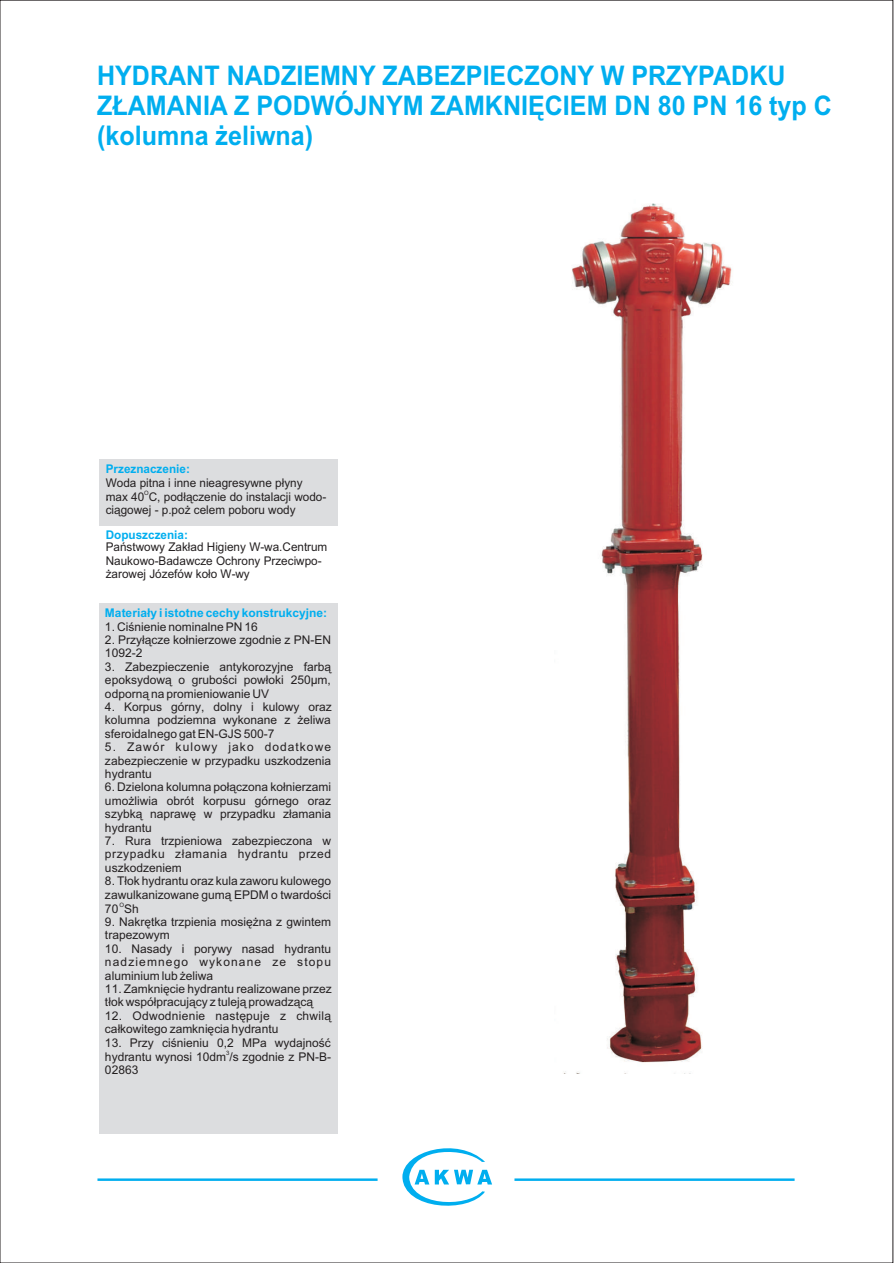
<style>
.page{position:relative;width:894px;height:1263px;background:#fff}
.page>*{position:absolute;margin:0;border:0;box-sizing:border-box;transform-origin:0 0}
.t1{font:700 27px/30.2px "Arial CE";color:#00aeef;scale:.93 1}
.t2{font:12px/13.4px "Arial CE";color:#231f20}
.t3{font:700 12px "Arial CE";color:#00aeef}
.t4{font:6px "Arial CE";color:#231f20}
</style>
<div class="page">
<div style="left:99px;top:604px;width:239px;height:530px;background:#dcdddf"></div>
<hr style="left:514px;top:1178px;width:281px;height:3px;background:#00aeef">
<hr style="left:97px;top:1178px;width:281px;height:3px;background:#00aeef">
<svg style="left:402px;top:1148px;width:90px;height:58px"></svg>
<div style="left:100px;top:460px;width:238px;height:66px;background:#dcdddf"></div>
<img style="left:563px;top:203px;width:169px;height:871px">
<h1 class="t1" style="left:97px;top:63px;width:792px">HYDRANT NADZIEMNY ZABEZPIECZONY W PRZYPADKU<br>Z£AMANIA Z PODWÓJNYM ZAMKNIÊCIEM DN 80 PN 16 typ C (kolumna ¿eliwna)</h1>
<p class="t3" style="left:106px;top:464px;width:86px">Przeznaczenie:</p>
<p class="t2" style="left:106px;top:477px;width:198px">Woda pitna i inne nieagresywne p³yny</p>
<p class="t4" style="left:144px;top:491px;width:6px">O</p>
<p class="t2" style="left:106px;top:491px;width:222px">max 40 C, pod³¹czenie do instalacji wodo&shy;ci¹gowej - p.po¿ celem poboru wody</p>
<p class="t2" style="left:106px;top:490px;width:5px">.</p>
<p class="t3" style="left:106px;top:530px;width:84px">Dopuszczenia:</p>
<p class="t2" style="left:106px;top:541px;width:223px">Pañstwowy Zak³ad Higieny W-wa.Centrum<br>Naukowo-Badawcze Ochrony Przeciwpo-¿arowej Józefów ko³o W-wy</p>
<p class="t3" style="left:105px;top:608px;width:224px">Materia³y i istotne cechy konstrukcyjne:</p>
<p class="t2" style="left:105px;top:621px;width:154px">1. Ciœnienie nominalne PN 16</p>
<p class="t2" style="left:105px;top:634px;width:228px">2. Przy³¹cze ko³nierzowe zgodnie z PN-EN<br>1092-2</p>
<p class="t2" style="left:105px;top:661px;width:228px;text-align:justify">3. Zabezpieczenie antykorozyjne farb¹ epoksydow¹ o gruboœci pow³oki 250µm, odporn¹ na promieniowanie UV</p>
<p class="t2" style="left:105px;top:701px;width:228px;text-align:justify">4. Korpus górny, dolny i kulowy oraz kolumna podziemna wykonane z ¿eliwa sferoidalnego gat EN-GJS 500-7</p>
<p class="t2" style="left:105px;top:741px;width:228px;text-align:justify">5. Zawór kulowy jako dodatkowe zabezpieczenie w przypadku uszkodzenia hydrantu</p>
<p class="t2" style="left:105px;top:782px;width:228px;text-align:justify">6. Dzielona kolumna po³¹czona ko³nierzami umo¿liwia obrót korpusu górnego oraz szybk¹ naprawê w przypadku z³amania hydrantu</p>
<p class="t2" style="left:105px;top:835px;width:228px;text-align:justify">7. Rura trzpieniowa zabezpieczona w przypadku z³amania hydrantu przed uszkodzeniem</p>
<p class="t2" style="left:105px;top:875px;width:228px">8. T³ok hydrantu oraz kula zaworu kulowego zawulkanizowane gum¹ EPDM o twardoœci</p>
<p class="t4" style="left:119px;top:902px;width:6px">O</p>
<p class="t2" style="left:105px;top:903px;width:35px">70 Sh</p>
<p class="t2" style="left:105px;top:916px;width:228px">9. Nakrêtka trzpienia mosiê¿na z gwintem trapezowym</p>
<p class="t2" style="left:105px;top:943px;width:228px;text-align:justify">10. Nasady i porywy nasad hydrantu nadziemnego wykonane ze stopu aluminium lub ¿eliwa</p>
<p class="t2" style="left:105px;top:983px;width:229px">11. Zamkniêcie hydrantu realizowane przez t³ok wspó³pracuj¹cy z tulej¹ prowadz¹c¹</p>
<p class="t2" style="left:105px;top:1010px;width:228px">12. Odwodnienie nastêpuje z chwil¹ ca³kowitego zamkniêcia hydrantu</p>
<p class="t2" style="left:105px;top:1037px;width:227px">13. Przy ciœnieniu 0,2 MPa wydajnoœæ</p>
<p class="t4" style="left:226px;top:1050px;width:5px">3</p>
<p class="t2" style="left:105px;top:1051px;width:228px">hydrantu wynosi 10dm /s zgodnie z PN-B-<br>02863</p>
</div>
